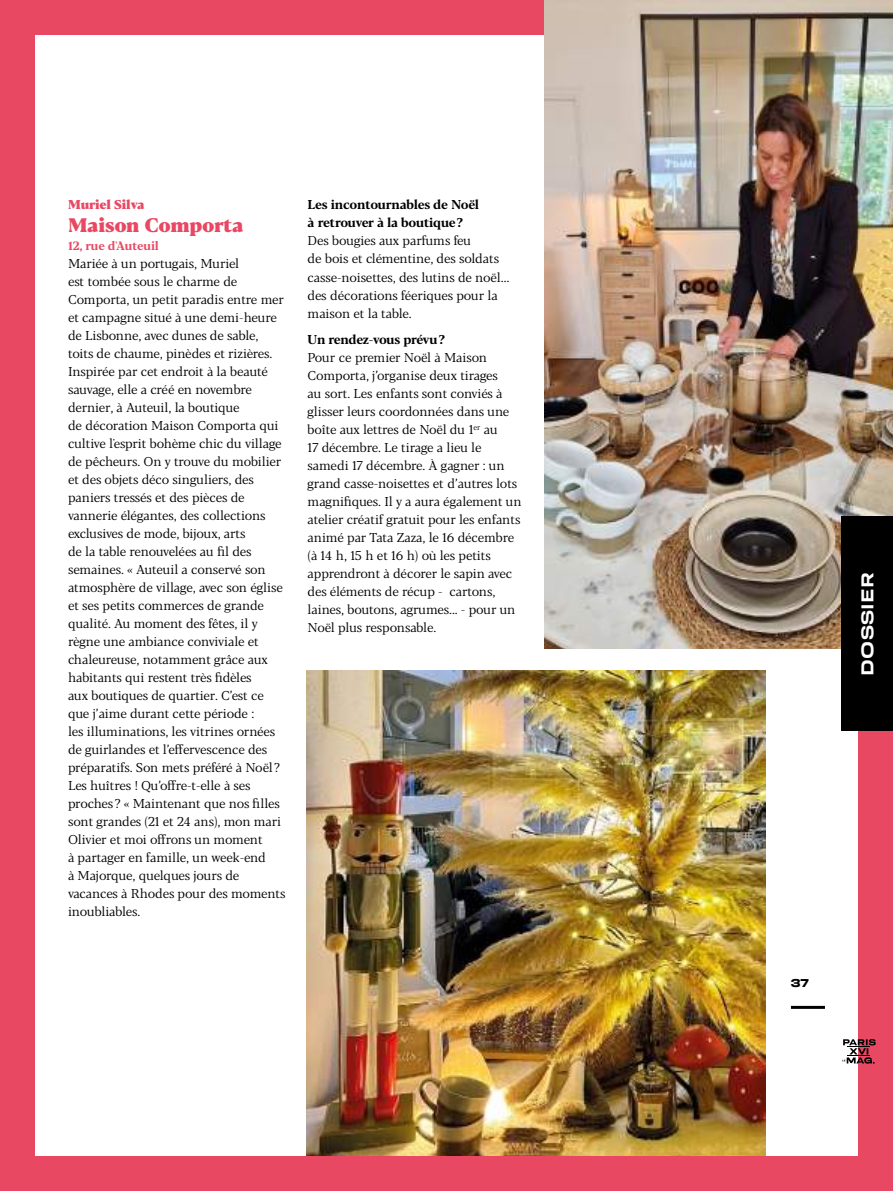
<style>
.page{position:relative;width:893px;height:1191px;background:#fff}
.page>*{position:absolute;margin:0;border:0;box-sizing:border-box;transform-origin:0 0}
.t1{font:800 19.5px "Blacker Pro Tx";letter-spacing:-.015em;color:#e94863}
.t2{font:18px "Resolve Semibold Wd";letter-spacing:.02em;color:#fff}
.t3{font:12.75px/18px "Blacker Pro Tx";letter-spacing:-.01em;color:#000}
.t4{font:700 12.75px/18px "Blacker Pro Tx";letter-spacing:-.03em;color:#000}
.t5{font:800 12.75px "Blacker Pro Tx";letter-spacing:-.01em;color:#e94863}
.t6{font:700 12px "Blacker Pro Tx";letter-spacing:-.01em;color:#e94863}
.t7{font:12px "Resolve Bold Wd";color:#000}
</style>
<div class="page">
<img style="left:306px;top:670px;width:459px;height:487px">
<div style="left:859px;top:0;width:34px;height:1191px;background:#e94863"></div>
<div style="left:0;top:0;width:893px;height:34px;background:#e94863"></div>
<div style="left:0;top:0;width:34px;height:1191px;background:#e94863"></div>
<div style="left:0;top:1157px;width:893px;height:34px;background:#e94863"></div>
<svg style="left:842px;top:1039px;width:34px;height:24px"></svg>
<hr style="left:791px;top:1006px;width:34px;height:3px;background:#000">
<img style="left:545px;top:0;width:348px;height:648px">
<div style="left:842px;top:517px;width:51px;height:214px;background:#000"></div>
<p class="t5" style="left:68px;top:195px;width:78px">Muriel Silva</p>
<h1 class="t1" style="left:68px;top:209px;width:177px">Maison Comporta</h1>
<p class="t6" style="left:68px;top:237px;width:93px">12, rue d'Auteuil</p>
<p class="t3" style="left:68px;top:254px;width:219px">Mariée à un portugais, Muriel<br>est tombée sous le charme de Comporta, un petit paradis entre mer et campagne situé à une demi-heure de Lisbonne, avec dunes de sable, toits de chaume, pinèdes et rizières.<br>Inspirée par cet endroit à la beauté sauvage, elle a créé en novembre dernier, à Auteuil, la boutique<br>de décoration Maison Comporta qui cultive l'esprit bohème chic du village de pêcheurs. On y trouve du mobilier et des objets déco singuliers, des paniers tressés et des pièces de vannerie élégantes, des collections exclusives de mode, bijoux, arts<br>de la table renouvelées au fil des semaines. « Auteuil a conservé son atmosphère de village, avec son église et ses petits commerces de grande qualité. Au moment des fêtes, il y règne une ambiance conviviale et chaleureuse, notamment grâce aux habitants qui restent très fidèles<br>aux boutiques de quartier. C’est ce que j’aime durant cette période :<br>les illuminations, les vitrines ornées de guirlandes et l’effervescence des préparatifs. Son mets préféré à Noël?<br>Les huîtres ! Qu’offre-t-elle à ses proches? « Maintenant que nos filles sont grandes (21 et 24 ans), mon mari Olivier et moi offrons un moment<br>à partager en famille, un week-end<br>à Majorque, quelques jours de vacances à Rhodes pour des moments inoubliables.</p>
<p class="t4" style="left:308px;top:195px;width:173px">Les incontournables de Noël à retrouver à la boutique?</p>
<p class="t3" style="left:308px;top:232px;width:203px">Des bougies aux parfums feu<br>de bois et clémentine, des soldats casse-noisettes, des lutins de noël… des décorations féeriques pour la maison et la table.</p>
<p class="t4" style="left:308px;top:330px;width:139px">Un rendez-vous prévu?</p>
<p class="t3" style="left:308px;top:348px;width:216px">Pour ce premier Noël à Maison Comporta, j’organise deux tirages<br>au sort. Les enfants sont conviés à glisser leurs coordonnées dans une boîte aux lettres de Noël du 1<sup>er</sup> au<br>17 décembre. Le tirage a lieu le samedi 17 décembre. À gagner : un grand casse-noisettes et d’autres lots magnifiques. Il y a aura également un atelier créatif gratuit pour les enfants animé par Tata Zaza, le 16 décembre (à 14 h, 15 h et 16 h) où les petits apprendront à décorer le sapin avec des éléments de récup - cartons, laines, boutons, agrumes... - pour un Noël plus responsable.</p>
<h2 class="t2" style="left:857px;top:675px;width:105px;rotate:-90deg">DOSSIER</h2>
<p class="t7" style="left:791px;top:975px;width:20px">37</p>
</div>
